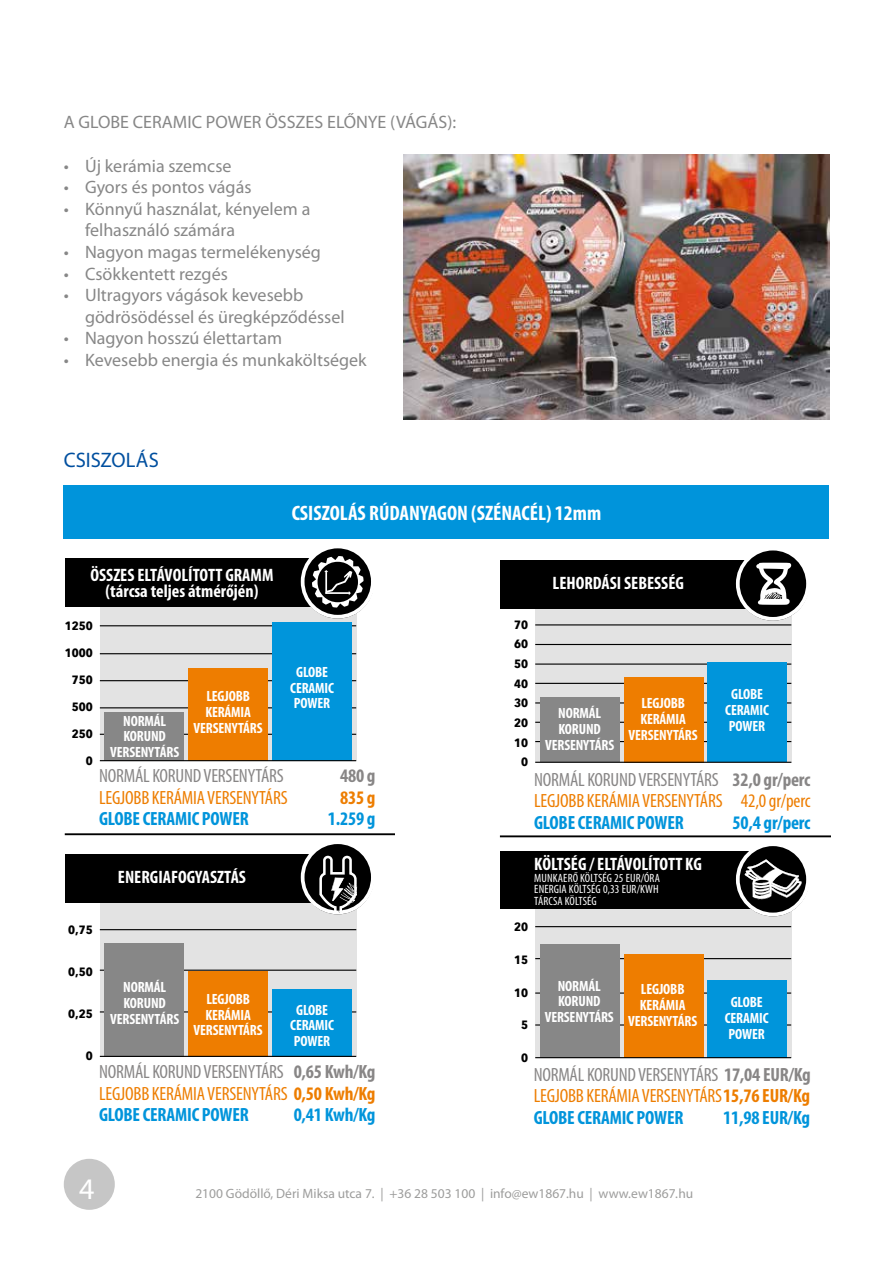
<style>
.page{position:relative;width:893px;height:1263px;background:#fff}
.page>*{position:absolute;margin:0;border:0;box-sizing:border-box;transform-origin:0 0}
.t1{font:30px "Myriad Pro";color:#fff}
.t2{font:700 condensed 21px "Myriad Pro";color:#fff}
.t3{font:21px "Myriad Pro";color:#004f9f}
.t4{font:condensed 19.2px/21.6px "Myriad Pro";letter-spacing:-.01em;color:#ed7d00;text-align:justify}
.t5{font:700 condensed 19.2px "Myriad Pro";letter-spacing:-.01em;color:#0094db}
.t6{font:condensed 19.2px "Myriad Pro";letter-spacing:-.01em;color:#888686}
.t7{font:700 condensed 19.2px "Myriad Pro";color:#888686}
.t8{font:700 condensed 19.2px "Myriad Pro";color:#ed7d00}
.t9{font:18px/21.6px "Myriad Pro";color:#878787}
.t10{font:700 condensed 18px/16.5px "Myriad Pro";color:#fff;text-align:center}
.t11{font:700 condensed 14.85px/15.9px "Myriad Pro";letter-spacing:-.01em;color:#fff;text-align:center}
.t12{font:13.5px "Myriad Pro";color:#9d9d9c}
.t13{font:condensed 12px/11.7px "Myriad Pro";letter-spacing:.01em;color:#fff;text-align:justify}
.t14{font:700 12px/19.6px "Avenir Next Condensed";color:#000;text-align:center;scale:1.11 1}
.t15{font:500 10.5px "Avenir Next Condensed";color:#fff}
.s1{color:#888686}
.s2{font-weight:700;color:#888686}
.s3{font-weight:700}
.s4{font-weight:700;color:#0094db}
</style>
<div class="page">
<div style="left:64px;top:1159px;width:51px;height:51px;background:#c6c6c6;border-radius:50%"></div>
<img style="left:404px;top:155px;width:425px;height:265px">
<div style="left:64px;top:485px;width:765px;height:54px;background:#0094db"></div>
<div style="left:100px;top:898px;width:256px;height:158px;background:#e3e3e3"></div>
<hr style="left:100px;top:929px;width:256px;height:1px;background:#000">
<hr style="left:100px;top:1011px;width:256px;height:1px;background:#000">
<hr style="left:100px;top:969px;width:256px;height:2px;background:#000">
<div style="left:100px;top:603px;width:256px;height:157px;background:#e3e3e3"></div>
<hr style="left:100px;top:680px;width:256px;height:1px;background:#000">
<hr style="left:100px;top:707px;width:256px;height:1px;background:#000">
<hr style="left:100px;top:653px;width:256px;height:1px;background:#000">
<hr style="left:100px;top:734px;width:256px;height:1px;background:#000">
<hr style="left:100px;top:625px;width:256px;height:1px;background:#000">
<div style="left:105px;top:712px;width:79px;height:49px;background:#878787"></div>
<div style="left:105px;top:943px;width:79px;height:113px;background:#878787"></div>
<div style="left:188px;top:668px;width:80px;height:93px;background:#ee7d00"></div>
<div style="left:188px;top:971px;width:80px;height:85px;background:#ee7d00"></div>
<div style="left:272px;top:622px;width:80px;height:139px;background:#0095db"></div>
<div style="left:272px;top:989px;width:80px;height:67px;background:#0095db"></div>
<div style="left:65px;top:558px;width:291px;height:49px;background:#000"></div>
<svg style="left:303px;top:546px;width:70px;height:71px"></svg>
<div style="left:301px;top:545px;width:74px;height:74px;border:4px solid #fff;border-radius:50%"></div>
<svg style="left:312px;top:556px;width:52px;height:51px"></svg>
<div style="left:65px;top:854px;width:291px;height:48px;background:#000"></div>
<svg style="left:303px;top:842px;width:70px;height:70px"></svg>
<div style="left:301px;top:840px;width:74px;height:74px;border:4px solid #fff;border-radius:50%"></div>
<hr style="left:65px;top:833px;width:330px;height:2px;background:#000">
<svg style="left:319px;top:853px;width:45px;height:60px"></svg>
<hr style="left:100px;top:1056px;width:256px;height:1px;background:#000">
<hr style="left:100px;top:760px;width:256px;height:1px;background:#000">
<div style="left:535px;top:900px;width:256px;height:158px;background:#e3e3e3"></div>
<hr style="left:535px;top:926px;width:256px;height:1px;background:#000">
<hr style="left:535px;top:958px;width:256px;height:1px;background:#000">
<hr style="left:535px;top:992px;width:256px;height:2px;background:#000">
<hr style="left:535px;top:1024px;width:256px;height:1px;background:#000">
<div style="left:535px;top:605px;width:256px;height:158px;background:#e3e3e3"></div>
<hr style="left:535px;top:644px;width:256px;height:1px;background:#000">
<hr style="left:535px;top:683px;width:256px;height:1px;background:#000">
<hr style="left:535px;top:702px;width:256px;height:1px;background:#000">
<hr style="left:535px;top:722px;width:256px;height:1px;background:#000">
<hr style="left:535px;top:663px;width:256px;height:2px;background:#000">
<hr style="left:535px;top:741px;width:256px;height:1px;background:#000">
<hr style="left:535px;top:624px;width:256px;height:1px;background:#000">
<div style="left:540px;top:698px;width:79px;height:64px;background:#878787"></div>
<div style="left:540px;top:945px;width:79px;height:113px;background:#878787"></div>
<div style="left:624px;top:677px;width:79px;height:85px;background:#ee7d00"></div>
<div style="left:624px;top:954px;width:79px;height:104px;background:#ee7d00"></div>
<div style="left:708px;top:662px;width:79px;height:100px;background:#0095db"></div>
<div style="left:708px;top:980px;width:79px;height:78px;background:#0095db"></div>
<div style="left:500px;top:560px;width:291px;height:49px;background:#000"></div>
<div style="left:500px;top:851px;width:291px;height:58px;background:#000"></div>
<svg style="left:738px;top:844px;width:70px;height:70px"></svg>
<div style="left:736px;top:842px;width:74px;height:74px;border:4px solid #fff;border-radius:50%"></div>
<hr style="left:500px;top:835px;width:330px;height:2px;background:#000">
<svg style="left:736px;top:550px;width:71px;height:71px"></svg>
<svg style="left:745px;top:855px;width:57px;height:44px"></svg>
<hr style="left:535px;top:762px;width:256px;height:1px;background:#000">
<hr style="left:535px;top:1057px;width:256px;height:1px;background:#000">
<p class="t9" style="left:64px;top:111px;width:394px">A GLOBE CERAMIC POWER ÖSSZES ELŐNYE (VÁGÁS):</p>
<p class="t9" style="left:64px;top:154px;width:169px">• Új kerámia szemcse</p>
<p class="t9" style="left:64px;top:176px;width:189px">• Gyors és pontos vágás</p>
<p class="t9" style="left:85px;top:198px;width:227px;text-indent:-21px">• Könnyű használat, kényelem a felhasználó számára</p>
<p class="t9" style="left:64px;top:241px;width:259px">• Nagyon magas termelékenység</p>
<p class="t9" style="left:64px;top:262px;width:166px">• Csökkentett rezgés</p>
<p class="t9" style="left:85px;top:284px;width:261px;text-indent:-21px">• Ultragyors vágások kevesebb gödrösödéssel és üregképződéssel</p>
<p class="t9" style="left:64px;top:327px;width:220px">• Nagyon hosszú élettartam</p>
<p class="t9" style="left:64px;top:349px;width:304px">• Kevesebb energia és munkaköltségek</p>
<p class="t3" style="left:64px;top:447px;width:97px">CSISZOLÁS</p>
<p class="t10" style="left:90px;top:566px;width:184px">ÖSSZES ELTÁVOLÍTOTT GRAMM (tárcsa teljes átmérőjén)</p>
<p class="t15" style="left:131px;top:564px;width:98px">www.globeabrasives.com</p>
<p class="t2" style="left:292px;top:499px;width:311px">CSISZOLÁS RÚDANYAGON (SZÉNACÉL) 12mm</p>
<p class="t10" style="left:553px;top:575px;width:133px">LEHORDÁSI SEBESSÉG</p>
<p class="t14" style="left:65px;top:616px;width:27px">1250</p>
<p class="t14" style="left:65px;top:643px;width:27px">1000</p>
<p class="t14" style="left:72px;top:670px;width:20px">750</p>
<p class="t14" style="left:72px;top:697px;width:20px">500</p>
<p class="t14" style="left:72px;top:724px;width:20px">250</p>
<p class="t14" style="left:86px;top:750px;width:8px">0</p>
<p class="t11" style="left:290px;top:663px;width:45px">GLOBE<br>CERAMIC<br>POWER</p>
<p class="t11" style="left:194px;top:688px;width:70px">LEGJOBB<br>KERÁMIA<br>VERSENYTÁRS</p>
<p class="t11" style="left:110px;top:712px;width:70px">NORMÁL<br>KORUND<br>VERSENYTÁRS</p>
<p class="t6" style="left:99px;top:764px;width:186px">NORMÁL KORUND VERSENYTÁRS</p>
<p class="t7" style="left:340px;top:763px;width:37px">480 g</p>
<p class="t4" style="left:99px;top:786px;width:190px">LEGJOBB KERÁMIA VERSENYTÁRS</p>
<p class="t8" style="left:340px;top:785px;width:37px">835 g</p>
<p class="t5" style="left:99px;top:807px;width:151px">GLOBE CERAMIC POWER</p>
<p class="t5" style="left:328px;top:807px;width:49px">1.259 g</p>
<p class="t10" style="left:118px;top:869px;width:130px">ENERGIAFOGYASZTÁS</p>
<p class="t14" style="left:68px;top:920px;width:24px">0,75</p>
<p class="t14" style="left:68px;top:962px;width:24px">0,50</p>
<p class="t14" style="left:68px;top:1004px;width:24px">0,25</p>
<p class="t14" style="left:86px;top:1046px;width:8px">0</p>
<p class="t11" style="left:110px;top:979px;width:70px">NORMÁL<br>KORUND<br>VERSENYTÁRS</p>
<p class="t11" style="left:194px;top:990px;width:70px">LEGJOBB<br>KERÁMIA<br>VERSENYTÁRS</p>
<p class="t11" style="left:290px;top:1001px;width:45px">GLOBE<br>CERAMIC<br>POWER</p>
<p class="t4" style="left:99px;top:1060px;width:278px"><span class="s1">NORMÁL KORUND VERSENYTÁRS</span> <span class="s2">0,65 Kwh/Kg </span>LEGJOBB KERÁMIA VERSENYTÁRS <span class="s3">0,50 Kwh/Kg </span><span class="s4">GLOBE CERAMIC POWER</span></p>
<p class="t5" style="left:294px;top:1103px;width:83px">0,41 Kwh/Kg</p>
<p class="t14" style="left:514px;top:615px;width:14px">70<br>60<br>50<br>40<br>30<br>20<br>10<br>0</p>
<p class="t11" style="left:545px;top:705px;width:70px">NORMÁL<br>KORUND<br>VERSENYTÁRS</p>
<p class="t11" style="left:629px;top:695px;width:70px">LEGJOBB<br>KERÁMIA<br>VERSENYTÁRS</p>
<p class="t11" style="left:725px;top:686px;width:45px">GLOBE<br>CERAMIC<br>POWER</p>
<p class="t4" style="left:534px;top:768px;width:278px"><span class="s1">NORMÁL KORUND VERSENYTÁRS</span> <span class="s2">32,0 gr/perc<br></span>LEGJOBB KERÁMIA VERSENYTÁRS 42,0 gr/perc</p>
<p class="t5" style="left:534px;top:811px;width:151px">GLOBE CERAMIC POWER</p>
<p class="t5" style="left:732px;top:811px;width:79px">50,4 gr/perc</p>
<p class="t10" style="left:534px;top:855px;width:169px">KÖLTSÉG / ELTÁVOLÍTOTT KG</p>
<p class="t13" style="left:534px;top:872px;width:127px">MUNKAERŐ KÖLTSÉG 25 EUR/ÓRA ENERGIA KÖLTSÉG 0,33 EUR/KWH TÁRCSA KÖLTSÉG</p>
<p class="t14" style="left:514px;top:916px;width:14px">20</p>
<p class="t14" style="left:514px;top:949px;width:14px">15</p>
<p class="t14" style="left:514px;top:982px;width:14px">10</p>
<p class="t14" style="left:521px;top:1015px;width:8px">5</p>
<p class="t14" style="left:521px;top:1048px;width:8px">0</p>
<p class="t11" style="left:545px;top:977px;width:70px">NORMÁL<br>KORUND<br>VERSENYTÁRS</p>
<p class="t11" style="left:628px;top:981px;width:70px">LEGJOBB<br>KERÁMIA<br>VERSENYTÁRS</p>
<p class="t11" style="left:725px;top:994px;width:45px">GLOBE<br>CERAMIC<br>POWER</p>
<p class="t4" style="left:534px;top:1063px;width:279px"><span class="s1">NORMÁL KORUND VERSENYTÁRS</span> <span class="s2">17,04 EUR/Kg </span>LEGJOBB KERÁMIA VERSENYTÁRS<span class="s3">15,76 EUR/Kg </span><span class="s4">GLOBE CERAMIC POWER</span></p>
<p class="t5" style="left:723px;top:1105px;width:88px">11,98 EUR/Kg</p>
<h1 class="t1" style="left:79px;top:1170px;width:17px">4</h1>
<p class="t12" style="left:195px;top:1185px;width:499px">2100 Gödöllő, Déri Miksa utca 7. | +36 28 503 100 | info@ew1867.hu | www.ew1867.hu</p>
</div>
